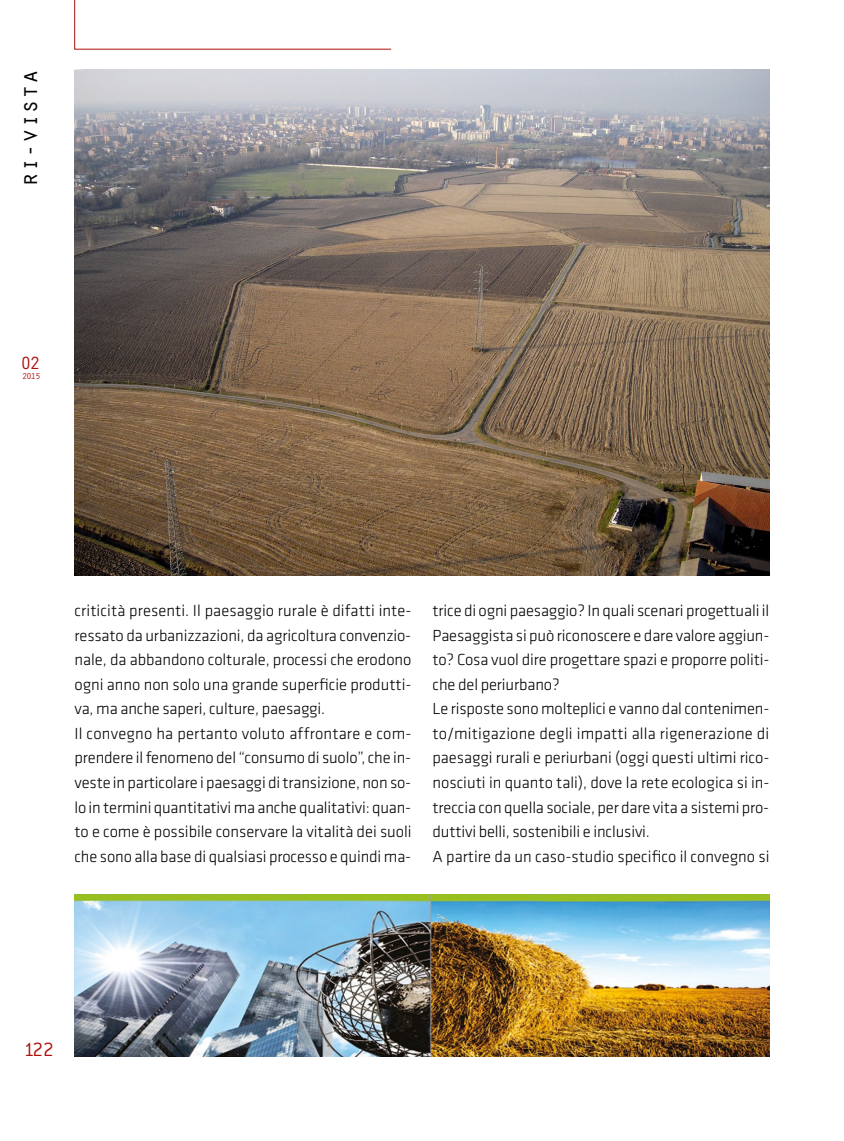
<style>
.page{position:relative;width:844px;height:1141px;background:#fff}
.page>*{position:absolute;margin:0;border:0;box-sizing:border-box;transform-origin:0 0}
.t1{font:24.5px "Orator";color:#000}
.t2{font:300 21px "Conduit ITC";color:#ae0f0a}
.t3{font:18.38px "Orator";color:#ae0f0a}
.t4{font:300 16.62px/24.5px "Klavika";letter-spacing:-.01em;color:#000}
.t5{font:8.75px "Orator";color:#ae0f0a}
</style>
<div class="page">
<svg style="left:74px;top:0;width:317px;height:50px"></svg>
<img style="left:74px;top:894px;width:695px;height:162px">
<img style="left:74px;top:69px;width:695px;height:506px">
<h1 class="t1" style="left:11px;top:187px;width:119px;rotate:-90deg">ri-vista</h1>
<p class="t3" style="left:20px;top:349px;width:22px">02</p>
<p class="t5" style="left:22px;top:370px;width:20px">2015</p>
<p class="t4" style="left:74px;top:599px;width:338px">criticità presenti. Il paesaggio rurale è difatti inte&shy;ressato da urbanizzazioni, da agricoltura convenzio&shy;nale, da abbandono colturale, processi che erodono ogni anno non solo una grande superficie produtti&shy;va, ma anche saperi, culture, paesaggi.<br>Il convegno ha pertanto voluto affrontare e com&shy;prendere il fenomeno del “consumo di suolo”, che in&shy;veste in particolare i paesaggi di transizione, non so&shy;lo in termini quantitativi ma anche qualitativi: quan&shy;to e come è possibile conservare la vitalità dei suoli che sono alla base di qualsiasi processo e quindi ma-</p>
<p class="t4" style="left:432px;top:599px;width:338px">trice di ogni paesaggio? In quali scenari progettuali il Paesaggista si può riconoscere e dare valore aggiun&shy;to? Cosa vuol dire progettare spazi e proporre politi&shy;che del periurbano?<br>Le risposte sono molteplici e vanno dal contenimen&shy;to/mitigazione degli impatti alla rigenerazione di paesaggi rurali e periurbani (oggi questi ultimi rico&shy;nosciuti in quanto tali), dove la rete ecologica si in&shy;treccia con quella sociale, per dare vita a sistemi pro&shy;duttivi belli, sostenibili e inclusivi.<br>A partire da un caso-studio specifico il convegno si</p>
<p class="t2" style="left:24px;top:1038px;width:32px">122</p>
</div>
